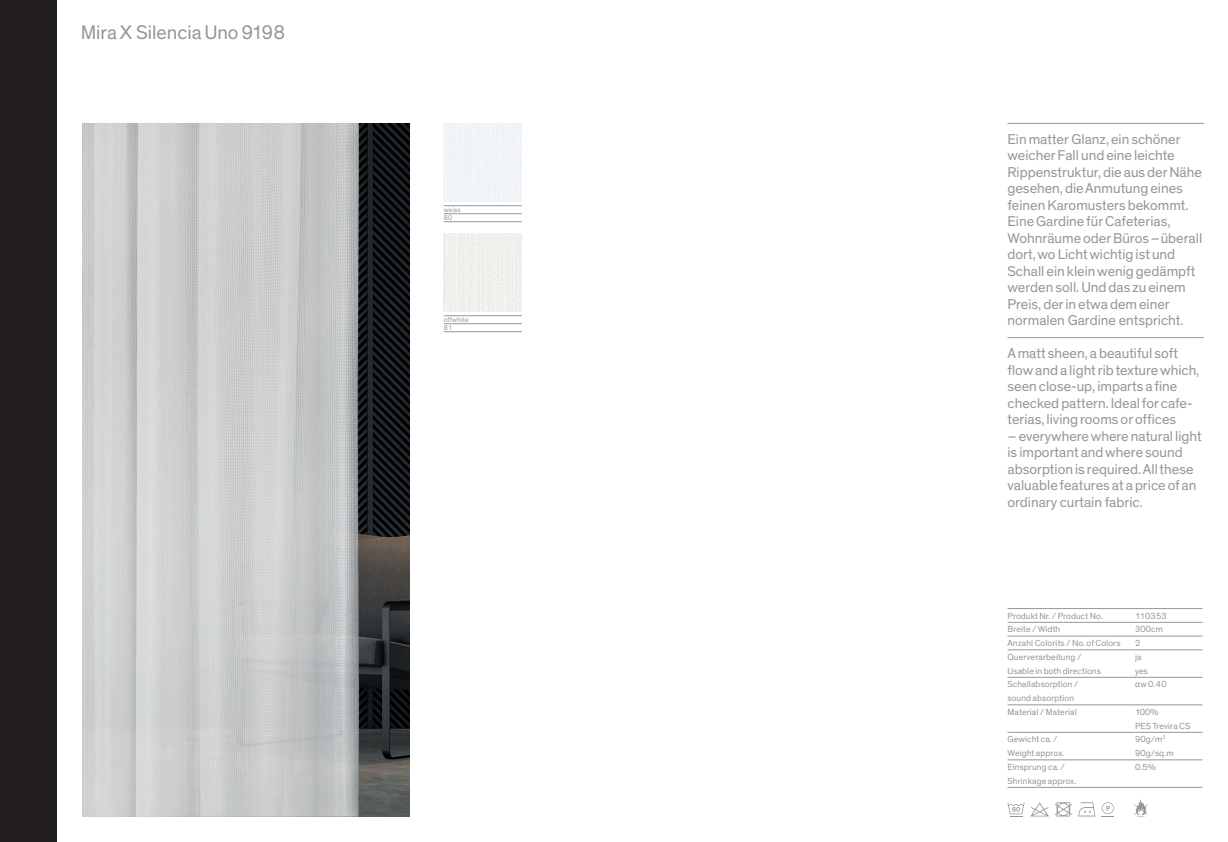
<style>
.page{position:relative;width:1228px;height:842px;background:#fff}
.page>*{position:absolute;margin:0;border:0;box-sizing:border-box;transform-origin:0 0}
.t1{font:20px "Theinhardt";color:#929899}
.t2{font:14.5px/16.5px "Theinhardt";color:#929899}
.t3{font:9px/13.8px "Theinhardt";letter-spacing:.01em;color:#929899}
.t4{font:7px "Theinhardt";letter-spacing:.015em;color:#929899}
.s1{font-family:"Arial";font-size:8.2px}
</style>
<div class="page">
<svg style="left:1101px;top:802px;width:12px;height:15px"></svg>
<svg style="left:1007px;top:802px;width:17px;height:15px"></svg>
<img style="left:82px;top:123px;width:327px;height:693px">
<div style="left:444px;top:233px;width:78px;height:78px;background:#eff1ed"></div>
<div style="left:0;top:0;width:57px;height:842px;background:#231f20"></div>
<hr style="left:1007px;top:123px;width:196px;height:1px;background:#929899">
<hr style="left:1007px;top:337px;width:196px;height:1px;background:#929899">
<hr style="left:444px;top:205px;width:78px;height:1px;background:#929899">
<hr style="left:444px;top:213px;width:78px;height:1px;background:#929899">
<hr style="left:444px;top:221px;width:78px;height:1px;background:#929899">
<hr style="left:444px;top:315px;width:78px;height:1px;background:#929899">
<hr style="left:444px;top:323px;width:78px;height:1px;background:#929899">
<hr style="left:444px;top:331px;width:78px;height:1px;background:#929899">
<div style="left:444px;top:123px;width:78px;height:78px;background:#f0f4f9"></div>
<hr style="left:1007px;top:608px;width:195px;height:1px;background:#929899">
<hr style="left:1007px;top:622px;width:195px;height:1px;background:#929899">
<hr style="left:1007px;top:636px;width:195px;height:1px;background:#929899">
<hr style="left:1007px;top:650px;width:195px;height:1px;background:#929899">
<hr style="left:1007px;top:677px;width:195px;height:1px;background:#929899">
<hr style="left:1007px;top:705px;width:195px;height:1px;background:#929899">
<hr style="left:1007px;top:732px;width:195px;height:1px;background:#929899">
<hr style="left:1007px;top:760px;width:195px;height:1px;background:#929899">
<hr style="left:1007px;top:787px;width:195px;height:1px;background:#929899">
<svg style="left:1031px;top:802px;width:17px;height:14px"></svg>
<svg style="left:1055px;top:802px;width:16px;height:14px"></svg>
<svg style="left:1133px;top:799px;width:15px;height:18px"></svg>
<svg style="left:1078px;top:802px;width:17px;height:14px"></svg>
<p class="t1" style="left:81px;top:21px;width:206px">Mira X Silencia Uno 9198</p>
<p class="t4" style="left:444px;top:206px;width:19px">weiss</p>
<p class="t4" style="left:444px;top:214px;width:10px">80</p>
<p class="t4" style="left:444px;top:316px;width:26px">offwhite</p>
<p class="t4" style="left:444px;top:324px;width:10px">81</p>
<p class="t2" style="left:1007px;top:131px;width:196px">Ein matter Glanz, ein schöner weicher Fall und eine leichte<br>Rippenstruktur, die aus der Nähe gesehen, die Anmutung eines feinen Karomusters bekommt.<br>Eine Gardine für Cafeterias,<br>Wohnräume oder Büros –überall dort, wo Licht wichtig ist und<br>Schall ein klein wenig gedämpft werden soll. Und das zu einem<br>Preis, der in etwa dem einer normalen Gardine entspricht.</p>
<p class="t2" style="left:1007px;top:346px;width:172px">A matt sheen, a beautiful soft</p>
<p class="t2" style="left:1007px;top:362px;width:193px">flow and a light rib texture which, seen close-up, imparts a fine checked pattern. Ideal for cafe&shy;terias, living rooms or offices</p>
<p class="t2" style="left:1007px;top:428px;width:196px">– everywhere where natural light is important and where sound absorption is required. All these valuable features at a price of an ordinary curtain fabric.</p>
<p class="t3" style="left:1007px;top:609px;width:97px">Produkt Nr. / Product No.</p>
<p class="t3" style="left:1135px;top:609px;width:33px">110353</p>
<p class="t3" style="left:1007px;top:623px;width:54px">Breite / Width</p>
<p class="t3" style="left:1135px;top:623px;width:29px">300cm</p>
<p class="t3" style="left:1007px;top:636px;width:115px">Anzahl Colorits / No. of Colors</p>
<p class="t3" style="left:1135px;top:636px;width:7px">2</p>
<p class="t3" style="left:1007px;top:650px;width:75px">Querverarbeitung /</p>
<p class="t3" style="left:1135px;top:650px;width:8px">ja</p>
<p class="t3" style="left:1007px;top:664px;width:95px">Usable in both directions</p>
<p class="t3" style="left:1135px;top:664px;width:14px">yes</p>
<p class="t3" style="left:1007px;top:678px;width:72px">Schallabsorption /</p>
<p class="t3" style="left:1135px;top:678px;width:33px"><span class="s1">α</span>w 0. 40</p>
<p class="t3" style="left:1007px;top:691px;width:68px">sound absorption</p>
<p class="t3" style="left:1007px;top:705px;width:71px">Material / Material</p>
<p class="t3" style="left:1135px;top:705px;width:57px">100%<br>PES Trevira CS</p>
<p class="t3" style="left:1007px;top:733px;width:52px">Gewicht ca. /</p>
<p class="t3" style="left:1135px;top:733px;width:32px">90g/m<sup>2</sup></p>
<p class="t3" style="left:1007px;top:746px;width:58px">Weight approx.</p>
<p class="t3" style="left:1135px;top:746px;width:40px">90g/sq.m</p>
<p class="t3" style="left:1007px;top:760px;width:59px">Einsprung ca. /</p>
<p class="t3" style="left:1135px;top:760px;width:22px">0.5%</p>
<p class="t3" style="left:1007px;top:774px;width:70px">Shrinkage approx.</p>
</div>
